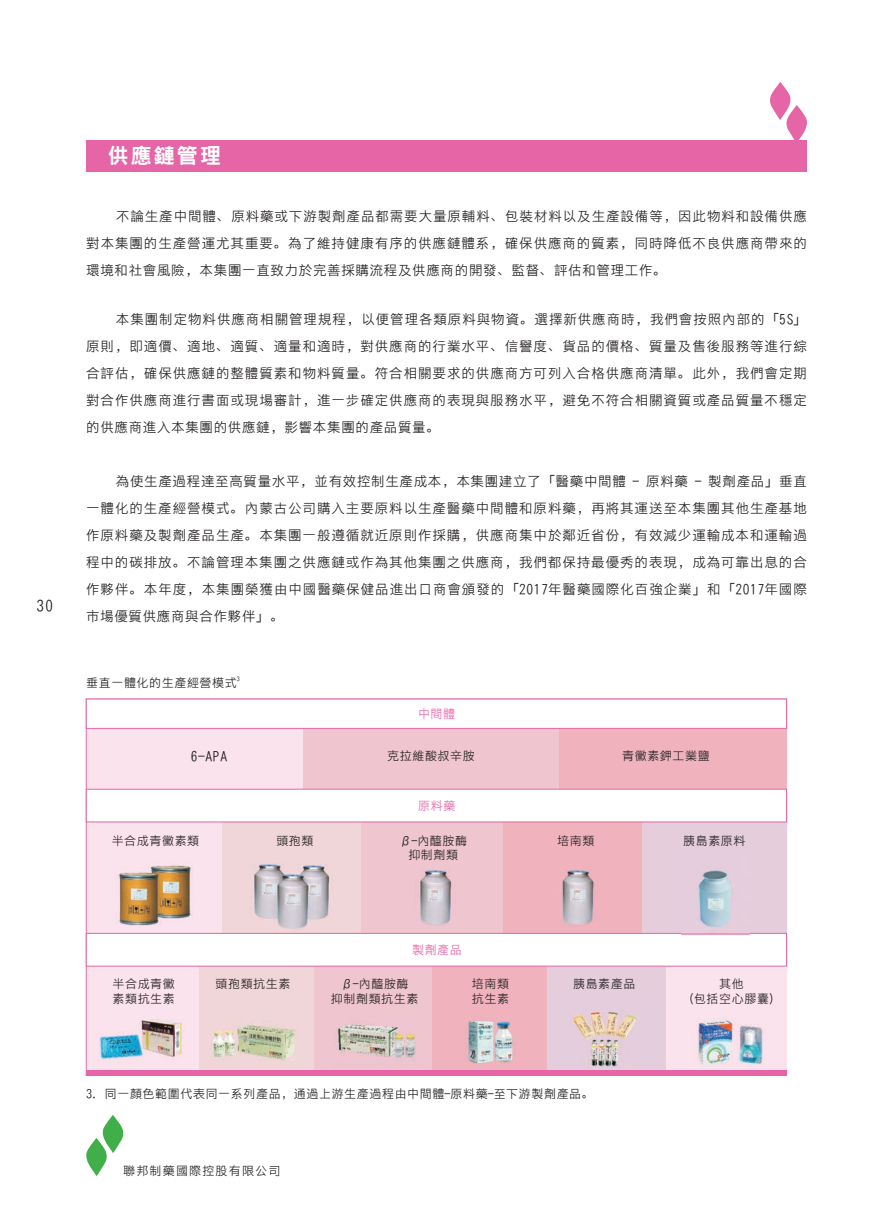
<style>
.page{position:relative;width:893px;height:1212px;background:#fff}
.page>*{position:absolute;margin:0;border:0;box-sizing:border-box;transform-origin:0 0}
.t1{font:21px "DF Hei W7 A";letter-spacing:.1em;color:#fff}
.t2{font:15px "DF Hei W3 A";color:#231f20}
.t3{font:13.5px/27px "DF Hei W3 A";letter-spacing:.05em;color:#231f20;text-align:justify}
.t4{font:12px/14.4px "DF Hei W3 A";letter-spacing:.05em;color:#231f20;text-align:center}
.t5{font:12px "DF Hei W3 A";letter-spacing:.1em;color:#231f20}
.t6{font:12px "DF Hei W3 A";letter-spacing:.05em;color:#e565a6}
.t7{font:6px "DF Hei W3 A";color:#231f20}
</style>
<div class="page">
<div style="left:86px;top:140px;width:721px;height:31px;background:#e565a6"></div>
<svg style="left:770px;top:82px;width:37px;height:58px"></svg>
<svg style="left:86px;top:1115px;width:38px;height:61px"></svg>
<div style="left:87px;top:728px;width:243px;height:65px;background:#fbe3ed"></div>
<div style="left:545px;top:728px;width:241px;height:65px;background:#f0b3bd"></div>
<div style="left:87px;top:821px;width:136px;height:118px;background:#fbe3ed"></div>
<div style="left:87px;top:954px;width:113px;height:118px;background:#fbe3ed"></div>
<div style="left:222px;top:821px;width:145px;height:118px;background:#f1d6d9"></div>
<div style="left:199px;top:956px;width:121px;height:118px;background:#f1d6d9"></div>
<div style="left:361px;top:821px;width:144px;height:118px;background:#efc5d0"></div>
<div style="left:314px;top:953px;width:120px;height:118px;background:#efc5d0"></div>
<div style="left:503px;top:821px;width:145px;height:118px;background:#f0b3bd"></div>
<div style="left:432px;top:955px;width:121px;height:118px;background:#f0b3bd"></div>
<div style="left:642px;top:821px;width:144px;height:118px;background:#e6cddc"></div>
<div style="left:547px;top:955px;width:121px;height:118px;background:#e6cddc"></div>
<div style="left:666px;top:953px;width:120px;height:118px;background:#fbe3ed"></div>
<div style="left:303px;top:728px;width:255px;height:65px;background:#efc5d0"></div>
<div style="left:86px;top:699px;width:701px;height:30px;background:#fff;border:1px solid #e565a6"></div>
<div style="left:86px;top:789px;width:701px;height:33px;background:#fff;border:1px solid #e565a6"></div>
<div style="left:86px;top:933px;width:701px;height:33px;background:#fff;border:1px solid #e565a6"></div>
<img style="left:98px;top:1019px;width:85px;height:43px">
<img style="left:211px;top:1024px;width:85px;height:37px">
<img style="left:336px;top:1023px;width:80px;height:35px">
<img style="left:468px;top:1020px;width:45px;height:44px">
<img style="left:571px;top:1011px;width:69px;height:57px">
<img style="left:696px;top:1019px;width:67px;height:47px">
<img style="left:298px;top:864px;width:32px;height:56px">
<img style="left:253px;top:863px;width:30px;height:56px">
<img style="left:272px;top:873px;width:40px;height:56px">
<img style="left:150px;top:865px;width:42px;height:54px">
<img style="left:118px;top:868px;width:44px;height:58px">
<img style="left:419px;top:869px;width:33px;height:57px">
<img style="left:562px;top:869px;width:32px;height:57px">
<img style="left:681px;top:869px;width:68px;height:67px">
<div style="left:86px;top:1070px;width:700px;height:5px;background:#e565a6"></div>
<p class="t2" style="left:36px;top:598px;width:18px">30</p>
<h1 class="t1" style="left:108px;top:145px;width:115px">供應鏈管理</h1>
<p class="t3" style="left:86px;top:202px;width:722px;text-indent:30px">不論生產中間體、原料藥或下游製劑產品都需要大量原輔料、包裝材料以及生產設備等，因此物料和設備供應對本集團的生產營運尤其重要。為了維持健康有序的供應鏈體系，確保供應商的質素，同時降低不良供應商帶來的環境和社會風險，本集團一直致力於完善採購流程及供應商的開發、監督、評估和管理工作。</p>
<p class="t3" style="left:86px;top:305px;width:722px;text-indent:30px">本集團制定物料供應商相關管理規程，以便管理各類原料與物資。選擇新供應商時，我們會按照內部的「5S」原則，即適價、適地、適質、適量和適時，對供應商的行業水平、信譽度、貨品的價格、質量及售後服務等進行綜合評估，確保供應鏈的整體質素和物料質量。符合相關要求的供應商方可列入合格供應商清單。此外，我們會定期對合作供應商進行書面或現場審計，進一步確定供應商的表現與服務水平，避免不符合相關資質或產品質量不穩定的供應商進入本集團的供應鏈，影響本集團的產品質量。</p>
<p class="t3" style="left:86px;top:467px;width:722px;text-indent:30px">為使生產過程達至高質量水平，並有效控制生產成本，本集團建立了「醫藥中間體 - 原料藥 - 製劑產品」垂直一體化的生產經營模式。內蒙古公司購入主要原料以生產醫藥中間體和原料藥，再將其運送至本集團其他生產基地作原料藥及製劑產品生產。本集團一般遵循就近原則作採購，供應商集中於鄰近省份，有效減少運輸成本和運輸過程中的碳排放。不論管理本集團之供應鏈或作為其他集團之供應商，我們都保持最優秀的表現，成為可靠出息的合作夥伴。本年度，本集團榮獲由中國醫藥保健品進出口商會頒發的「2017年醫藥國際化百強企業」和「2017年國際市場優質供應商與合作夥伴」。</p>
<p class="t4" style="left:86px;top:675px;width:152px">垂直一體化的生產經營模式</p>
<p class="t7" style="left:237px;top:676px;width:4px">3</p>
<p class="t6" style="left:418px;top:708px;width:39px">中間體</p>
<p class="t3" style="left:191px;top:742px;width:38px">6-APA</p>
<p class="t4" style="left:387px;top:749px;width:89px">克拉維酸叔辛胺</p>
<p class="t4" style="left:622px;top:749px;width:89px">青黴素鉀工業鹽</p>
<p class="t6" style="left:418px;top:799px;width:39px">原料藥</p>
<p class="t4" style="left:112px;top:834px;width:89px">半合成青黴素類</p>
<p class="t4" style="left:276px;top:833px;width:39px">頭孢類</p>
<p class="t4" style="left:399px;top:833px;width:69px">β-內醯胺酶抑制劑類</p>
<p class="t4" style="left:557px;top:833px;width:39px">培南類</p>
<p class="t4" style="left:683px;top:833px;width:64px">胰島素原料</p>
<p class="t4" style="left:112px;top:977px;width:64px">半合成青黴</p>
<p class="t4" style="left:215px;top:977px;width:76px">頭孢類抗生素</p>
<p class="t4" style="left:112px;top:991px;width:64px">素類抗生素</p>
<p class="t6" style="left:412px;top:944px;width:51px">製劑產品</p>
<p class="t4" style="left:331px;top:977px;width:89px">β-內醯胺酶<br>抑制劑類抗生素</p>
<p class="t4" style="left:472px;top:977px;width:39px;text-align:left">培南類抗生素</p>
<p class="t4" style="left:573px;top:977px;width:64px">胰島素產品</p>
<p class="t4" style="left:681px;top:977px;width:102px">其他<br>（包括空心膠囊）</p>
<p class="t4" style="left:86px;top:1087px;width:509px">3. 同一顏色範圍代表同一系列產品，通過上游生產過程由中間體-原料藥-至下游製劑產品。</p>
<p class="t5" style="left:123px;top:1165px;width:159px">聯邦制藥國際控股有限公司</p>
</div>
